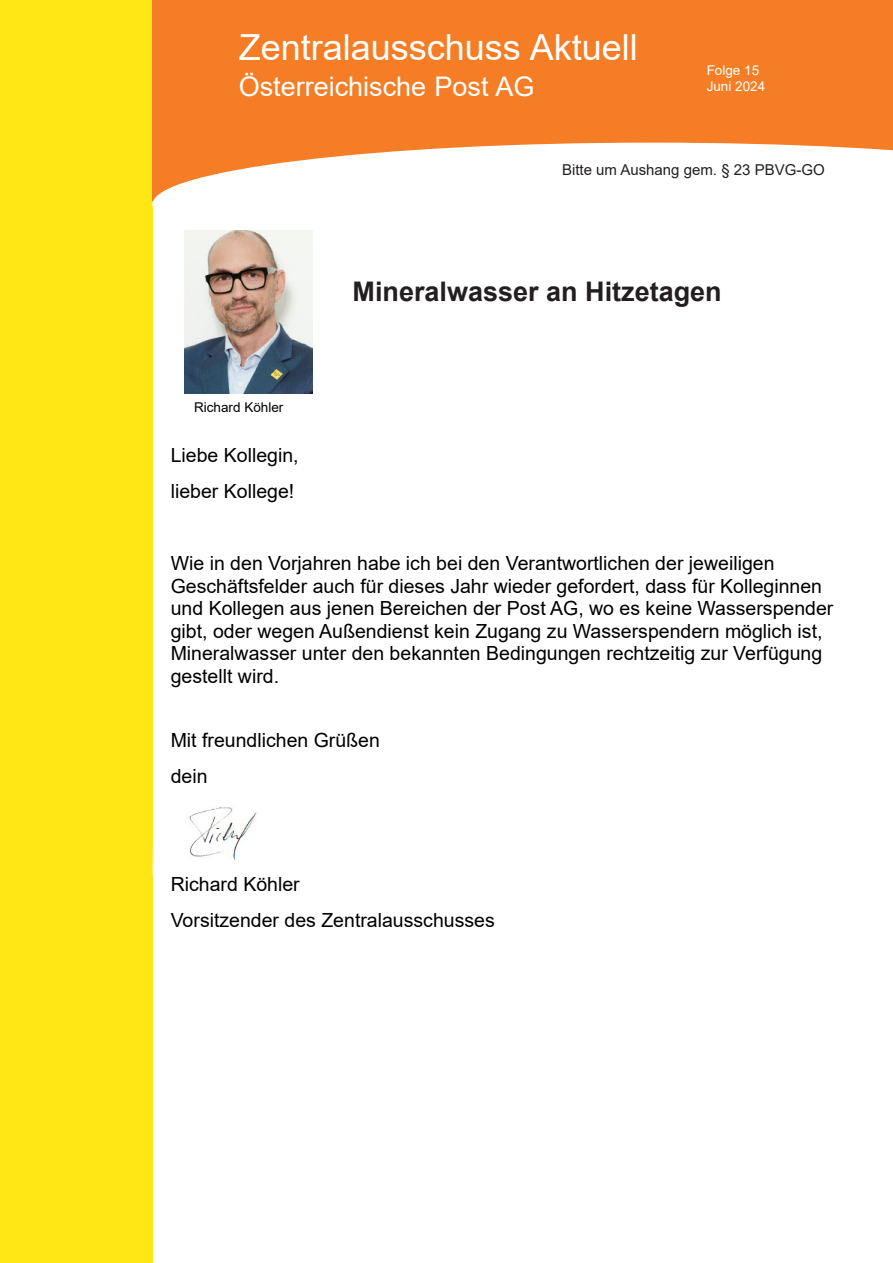
<style>
.page{position:relative;width:893px;height:1263px;background:#fff}
.page>*{position:absolute;margin:0;border:0;box-sizing:border-box;transform-origin:0 0}
.t1{font:36px "Arial";color:#fff}
.Absatz{font:700 27px "Arial";color:#231f20}
.t2{font:27px "Arial";color:#fff}
.Absatz-2{font:19.5px/22.5px "Arial";color:#000}
.t3{font:15px "Arial";color:#231f20}
.t4{font:13.5px "Arial";color:#fff}
.t5{font:13.5px "Arial";color:#000}
</style>
<div class="page">
<div style="left:0;top:0;width:152px;height:1263px;background:#ffe716"></div>
<img style="left:189px;top:807px;width:68px;height:54px">
<div style="left:152px;top:0;width:741px;height:200px;background:#f47d25"></div>
<svg style="left:152px;top:143px;width:741px;height:124px"></svg>
<img style="left:184px;top:231px;width:128px;height:162px">
<p class="t1" style="left:239px;top:22px;width:401px">Zentralausschuss Aktuell</p>
<p class="t2" style="left:239px;top:68px;width:297px">Österreichische Post AG</p>
<p class="t4" style="left:707px;top:61px;width:54px">Folge 15</p>
<p class="t4" style="left:707px;top:77px;width:60px">Juni 2024</p>
<p class="t3" style="left:562px;top:160px;width:264px">Bitte um Aushang gem. § 23 PBVG-GO</p>
<p class="t5" style="left:194px;top:398px;width:91px">Richard Köhler</p>
<p class="Absatz-2" style="left:171px;top:444px;width:129px">Liebe Kollegin,</p>
<p class="Absatz-2" style="left:171px;top:480px;width:125px">lieber Kollege!</p>
<p class="Absatz" style="left:353px;top:273px;width:371px">Mineralwasser an Hitzetagen</p>
<p class="Absatz-2" style="left:171px;top:552px;width:664px">Wie in den Vorjahren habe ich bei den Verantwortlichen der jeweiligen Geschäftsfelder auch für dieses Jahr wieder gefordert, dass für Kolleginnen und Kollegen aus jenen Bereichen der Post AG, wo es keine Wasserspender gibt, oder wegen Außendienst kein Zugang zu Wasserspendern möglich ist, Mineralwasser unter den bekannten Bedingungen rechtzeitig zur Verfügung gestellt wird.</p>
<p class="Absatz-2" style="left:171px;top:729px;width:211px">Mit freundlichen Grüßen</p>
<p class="Absatz-2" style="left:171px;top:765px;width:38px">dein</p>
<p class="Absatz-2" style="left:171px;top:873px;width:130px">Richard Köhler</p>
<p class="Absatz-2" style="left:171px;top:909px;width:326px">Vorsitzender des Zentralausschusses</p>
</div>
